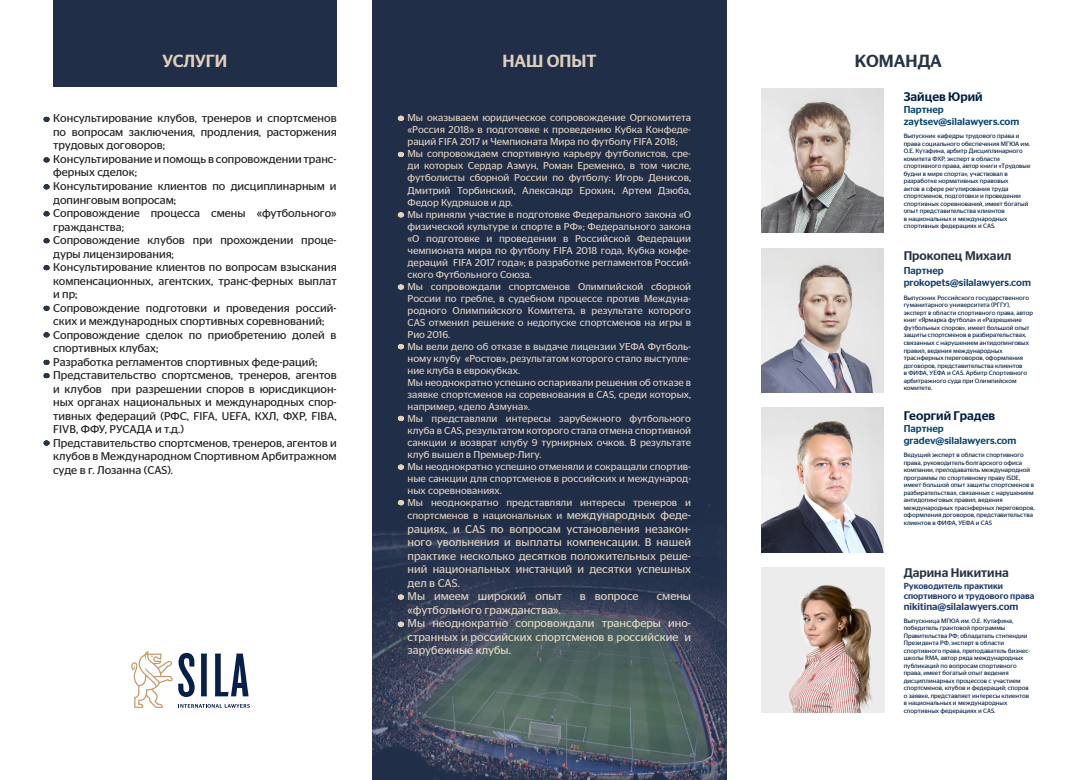
<style>
.page{position:relative;width:1088px;height:780px;background:#fff}
.page>*{position:absolute;margin:0;border:0;box-sizing:border-box;transform-origin:0 0}
.t1{font:500 17.5px "Stag Sans LC";color:#decfbd}
.t2{font:500 17.5px "Stag Sans LC";color:#273445}
.t3{font:500 17.5px "Stag Sans LC";color:#e3cfbe}
.t4{font:500 12.5px "Stag Sans LC";color:#001e41}
.t5{font:500 12.5px "Stag Sans LC";color:#283444}
.t6{font:500 12.5px "Stag Sans LC";color:#273443}
.t7{font:11.25px/13.5px "Stag Sans LC";color:#231f20}
.t8{font:11.25px/13.5px "Stag Sans LC";color:#decfbd;text-align:justify}
.t9{font:10px/12px "Stag Sans LC";color:#decfbd;text-align:justify}
.t10{font:500 10px "Stag Sans LC";color:#0a456e}
.t11{font:500 10px "Stag Sans LC";color:#16416e}
.t12{font:500 10px "Stag Sans LC";color:#1f3b6e}
.t13{font:500 8.75px/10px "Stag Sans LC";color:#1f3b6e}
.t14{font:6.25px/7.5px "Stag Sans LC";color:#001e41}
.s1{font-size:11.25px}
</style>
<div class="page">
<div style="left:53px;top:0;width:284px;height:87px;background:#212e48"></div>
<div style="left:372px;top:1px;width:354px;height:779px;background:#212e48"></div>
<svg style="left:131px;top:651px;width:119px;height:56px"></svg>
<img style="left:372px;top:467px;width:354px;height:313px">
<img style="left:762px;top:89px;width:122px;height:144px">
<img style="left:762px;top:407px;width:122px;height:145px">
<img style="left:762px;top:248px;width:122px;height:144px">
<img style="left:762px;top:567px;width:123px;height:145px">
<p class="t3" style="left:162px;top:48px;width:66px">УСЛУГИ</p>
<p class="t1" style="left:502px;top:48px;width:96px">НАШ ОПЫТ</p>
<p class="t7" style="left:53px;top:111px;width:285px;text-align:justify">Консультирование клубов, тренеров и спортсменов по вопросам заключения, продления, расторжения трудовых договоров;</p>
<p class="t7" style="left:53px;top:151px;width:285px">Консультирование и помощь в сопровождении транс&shy;ферных сделок;</p>
<p class="t7" style="left:53px;top:178px;width:285px">Консультирование клиентов по дисциплинарным и допинговым вопросам;</p>
<p class="t7" style="left:53px;top:205px;width:285px">Сопровождение процесса смены «футбольного» гражданства;</p>
<p class="t7" style="left:53px;top:232px;width:285px">Сопровождение клубов при прохождении проце&shy;дуры лицензирования;</p>
<p class="t7" style="left:53px;top:259px;width:285px;text-align:justify">Консультирование клиентов по вопросам взыскания компенсационных, агентских, транс-ферных выплат и пр;</p>
<p class="t7" style="left:53px;top:300px;width:285px">Сопровождение подготовки и проведения россий&shy;ских и международных спортивных соревнований;</p>
<p class="t7" style="left:53px;top:327px;width:285px">Сопровождение сделок по приобретению долей в спортивных клубах;</p>
<p class="t7" style="left:53px;top:354px;width:266px">Разработка регламентов спортивных феде-раций;</p>
<p class="t7" style="left:53px;top:367px;width:285px;text-align:justify">Представительство спортсменов, тренеров, агентов и клубов при разрешении споров в юрисдикцион&shy;ных органах национальных и международных спор&shy;тивных федераций (РФС, FIFA, UEFA, КХЛ, ФХР, FIBA, FIVB, ФФУ, РУСАДА и т.д.)</p>
<p class="t7" style="left:53px;top:435px;width:285px;text-align:justify">Представительство спортсменов, тренеров, агентов и клубов в Международном Спортивном Арбитражном суде в г. Лозанна (CAS).</p>
<p class="t9" style="left:407px;top:111px;width:285px">Мы оказываем юридическое сопровождение Оргкомитета «Россия 2018» в подготовке к проведению Кубка Конфеде&shy;раций FIFA 2017 и Чемпионата Мира по футболу FIFA 2018;</p>
<p class="t9" style="left:407px;top:147px;width:285px">Мы сопровождаем спортивную карьеру футболистов, сре&shy;ди которых Сердар Азмун, Роман Еременко, в том числе, футболисты сборной России по футболу: Игорь Денисов, Дмитрий Торбинский, Александр Ерохин, Артем Дзюба, Федор Кудряшов и др.</p>
<p class="t9" style="left:407px;top:207px;width:285px">Мы приняли участие в подготовке Федерального закона «О физической культуре и спорте в РФ»; Федерального закона «О подготовке и проведении в Российской Федерации чемпионата мира по футболу FIFA 2018 года, Кубка конфе&shy;дераций FIFA 2017 года»; в разработке регламентов Россий&shy;ского Футбольного Союза.</p>
<p class="t9" style="left:407px;top:279px;width:285px">Мы сопровождали спортсменов Олимпийской сборной России по гребле, в судебном процессе против Междуна&shy;родного Олимпийского Комитета, в результате которого CAS отменил решение о недопуске спортсменов на игры в Рио 2016.</p>
<p class="t9" style="left:407px;top:339px;width:285px">Мы вели дело об отказе в выдаче лицензии УЕФА Футболь&shy;ному клубу «Ростов», результатом которого стало выступле&shy;ние клуба в еврокубках.</p>
<p class="t9" style="left:407px;top:375px;width:285px">Мы неоднократно успешно оспаривали решения об отказе в заявке спортсменов на соревнования в CAS, среди которых, например, «дело Азмуна».</p>
<p class="t9" style="left:407px;top:411px;width:285px">Мы представляли интересы зарубежного футбольного клуба в CAS, результатом которого стала отмена спортивной санкции и возврат клубу 9 турнирных очков. В результате клуб вышел в Премьер-Лигу.</p>
<p class="t9" style="left:407px;top:459px;width:285px">Мы неоднократно успешно отменяли и сокращали спортив&shy;ные санкции для спортсменов в российских и международ&shy;ных соревнованиях.</p>
<p class="t9" style="left:407px;top:494px;width:285px;line-height:13.5px">Мы неоднократно представляли интересы тренеров и спортсменов в национальных и <span class="s1">международных феде-</span></p>
<p class="t8" style="left:407px;top:521px;width:285px">рациях, и CAS по вопросам установления незакон&shy;ного увольнения и выплаты компенсации. В нашей практике несколько десятков положительных реше&shy;ний национальных инстанций и десятки успешных дел в CAS.</p>
<p class="t8" style="left:407px;top:588px;width:156px">Мы имеем широкий опыт</p>
<p class="t8" style="left:580px;top:588px;width:60px">в вопросе</p>
<p class="t8" style="left:657px;top:588px;width:36px">смены</p>
<p class="t8" style="left:407px;top:602px;width:155px">«футбольного гражданства».</p>
<p class="t8" style="left:407px;top:615px;width:285px">Мы неоднократно сопровождали трансферы ино&shy;странных и российских спортсменов в российские и зарубежные клубы.</p>
<p class="t2" style="left:855px;top:48px;width:89px">КОМАНДА</p>
<p class="t4" style="left:904px;top:87px;width:80px">Зайцев Юрий</p>
<p class="t10" style="left:904px;top:102px;width:42px">Партнер</p>
<p class="t10" style="left:904px;top:114px;width:117px">zaytsev@silalawyers.com</p>
<p class="t14" style="left:904px;top:132px;width:128px">Выпускник кафедры трудового права и права социального обеспечения МГЮА им.<br>О.Е. Кутафина, арбитр Дисциплинарного комитета ФХР, эксперт в области спортивного права, автор книги «Трудовые будни в мире спорта», участвовал в разработке нормативных правовых<br>актов в сфере регулирования труда спортсменов, подготовки и проведении спортивных соревнований, имеет богатый опыт представительства клиентов<br>в национальных и международных спортивных федерациях и CAS.</p>
<p class="t5" style="left:904px;top:247px;width:109px">Прокопец Михаил</p>
<p class="t11" style="left:904px;top:263px;width:42px">Партнер</p>
<p class="t11" style="left:904px;top:275px;width:129px">prokopets@silalawyers.com</p>
<p class="t14" style="left:904px;top:293px;width:131px">Выпускник Российского государственного гуманитарного университета (РГГУ), эксперт в области спортивного права, автор книг «Ярмарка футбола» и «Разрешение футбольных споров», имеет большой опыт защиты спортсменов в разбирательствах, связанных с нарушением антидопинговых правил, ведения международных траснферных переговоров, оформления договоров, представительства клиентов<br>в ФИФА, УЕФА и CAS. Арбитр Спортивного арбитражного суда при Олимпийском комитете.</p>
<p class="t4" style="left:904px;top:406px;width:93px">Георгий Градев</p>
<p class="t10" style="left:904px;top:421px;width:42px">Партнер</p>
<p class="t10" style="left:904px;top:433px;width:114px">gradev@silalawyers.com</p>
<p class="t14" style="left:904px;top:451px;width:132px">Ведущий эксперт в области спортивного права, руководитель болгарского офиса компании, преподаватель международной программы по спортивному праву ISDE, имеет большой опыт защиты спортсменов в разбирательствах, связанных с нарушением антидопинговых правил, ведения международных траснферных переговоров, оформления договоров, представительства клиентов в ФИФА, УЕФА и CAS</p>
<p class="t6" style="left:904px;top:564px;width:107px">Дарина Никитина</p>
<p class="t13" style="left:904px;top:579px;width:132px">Руководитель практики спортивного и трудового права</p>
<p class="t12" style="left:904px;top:599px;width:116px">nikitina@silalawyers.com</p>
<p class="t14" style="left:904px;top:616px;width:128px">Выпускница МГЮА им. О.Е. Кутафина, победитель грантовой программы Правительства РФ; обладатель стипендии Президента РФ, эксперт в области спортивного права, преподаватель бизнес&shy;школы RMA, автор ряда международных публикаций по вопросам спортивного права, имеет богатый опыт ведения дисциплинарных процессов с участием спортсменов, клубов и федераций; споров о заявке, представляет интересы клиентов в национальных и международных спортивных федерациях и CAS.</p>
</div>
